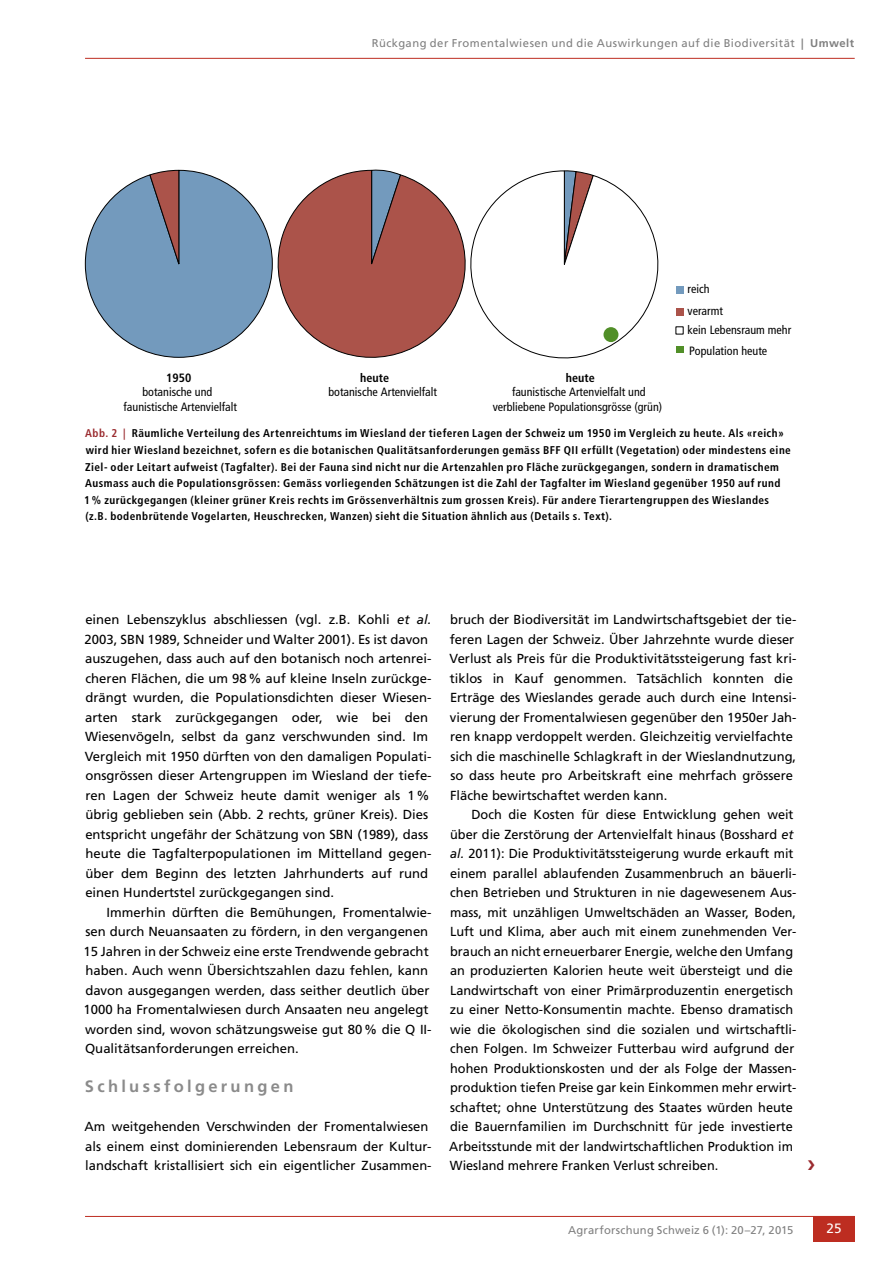
<style>
.page{position:relative;width:893px;height:1263px;background:#fff}
.page>*{position:absolute;margin:0;border:0;box-sizing:border-box;transform-origin:0 0}
.t1{font:700 16.5px "Frutiger LT Std";letter-spacing:.205em;color:#8b8b8b}
.t2{font:13.5px "Frutiger LT Std";color:#fff}
.t3{font:13.2px/19.5px "Frutiger LT Std";color:#000}
.t4{font:condensed 12px/14.4px "Frutiger LT Std";color:#000}
.t5{font:700 condensed 12px "Frutiger LT Std";color:#000}
.t6{font:700 condensed 11.25px/16.5px "Frutiger LT Std";letter-spacing:.04em;color:#000}
.t7{font:11.25px "Frutiger LT Std";letter-spacing:.035em;color:#808080}
.t8{font:11.25px "Frutiger LT Std";letter-spacing:.015em;color:#808080}
.s1{font-weight:700}
.s2{color:#9a2b2f}
.s3{font-style:italic}
</style>
<div class="page">
<hr style="left:85px;top:1216px;width:770px;height:1px;background:#bd2d21">
<div style="left:813px;top:1216px;width:42px;height:26px;background:#bd2d21"></div>
<hr style="left:85px;top:58px;width:770px;height:1px;background:#bd2d21">
<svg style="left:85px;top:169px;width:592px;height:190px"></svg>
<div style="left:603px;top:327px;width:15px;height:15px;background:#518f28;border-radius:7px"></div>
<div style="left:676px;top:346px;width:7px;height:7px;background:#518f28"></div>
<div style="left:676px;top:308px;width:7px;height:8px;background:#ab534a"></div>
<div style="left:676px;top:286px;width:7px;height:8px;background:#739abd"></div>
<p class="t7" style="left:372px;top:36px;width:484px">Rückgang der Fromentalwiesen und die Auswirkungen auf die Biodiversität <span class="s1">| Umwelt</span></p>
<p class="t4" style="left:688px;top:278px;width:37px;line-height:22.2px">reich verarmt</p>
<p class="t4" style="left:688px;top:319px;width:105px;line-height:20.9px">kein Lebensraum mehr<br>Population heute</p>
<p class="t5" style="left:566px;top:371px;width:30px">heute</p>
<p class="t4" style="left:493px;top:385px;width:171px;text-align:center">faunistische Artenvielfalt und verbliebene Populationsgrösse (grün)</p>
<p class="t6" style="left:84px;top:425px;width:708px"><span class="s2">Abb. 2 |</span> Räumliche Verteilung des Artenreichtums im Wiesland der tieferen Lagen der Schweiz um 1950 im Vergleich zu heute. Als «reich» wird hier Wiesland bezeichnet, sofern es die botanischen Qualitätsanforderungen gemäss BFF QII erfüllt (Vegetation) oder mindestens eine Ziel- oder Leitart aufweist (Tagfalter). Bei der Fauna sind nicht nur die Artenzahlen pro Fläche zurückgegangen, sondern in dramatischem Ausmass auch die Populationsgrössen: Gemäss vorliegenden Schätzungen ist die Zahl der Tagfalter im Wiesland gegenüber 1950 auf rund<br>1 % zurückgegangen (kleiner grüner Kreis rechts im Grössenverhältnis zum grossen Kreis). Für andere Tierartengruppen des Wieslandes (z.B. bodenbrütende Vogelarten, Heuschrecken, Wanzen) sieht die Situation ähnlich aus (Details s. Text).</p>
<p class="t5" style="left:360px;top:371px;width:30px">heute</p>
<p class="t4" style="left:328px;top:385px;width:110px">botanische Artenvielfalt</p>
<p class="t5" style="left:166px;top:371px;width:27px">1950</p>
<p class="t4" style="left:124px;top:385px;width:115px;text-align:center">botanische und faunistische Artenvielfalt</p>
<p class="t3" style="left:85px;top:610px;width:349px">einen Lebenszyklus abschliessen (vgl. z.B. Kohli <span class="s3">et al.<br></span>2003, SBN 1989, Schneider und Walter 2001). Es ist davon auszugehen, dass auch auf den botanisch noch artenrei&shy;cheren Flächen, die um 98% auf kleine Inseln zurückge&shy;drängt wurden, die Populationsdichten dieser Wiesen&shy;arten stark zurückgegangen oder, wie bei den Wiesenvögeln, selbst da ganz verschwunden sind. Im Vergleich mit 1950 dürften von den damaligen Populati&shy;onsgrössen dieser Artengruppen im Wiesland der tiefe&shy;ren Lagen der Schweiz heute damit weniger als 1% übrig geblieben sein (Abb. 2 rechts, grüner Kreis). Dies entspricht ungefähr der Schätzung von SBN (1989), dass heute die Tagfalterpopulationen im Mittelland gegen&shy;über dem Beginn des letzten Jahrhunderts auf rund einen Hundertstel zurückgegangen sind.</p>
<p class="t3" style="left:84px;top:902px;width:350px;text-indent:23px">Immerhin dürften die Bemühungen, Fromentalwie&shy;sen durch Neuansaaten zu fördern, in den vergangenen 15 Jahren in der Schweiz eine erste Trendwende gebracht haben. Auch wenn Übersichtszahlen dazu fehlen, kann davon ausgegangen werden, dass seither deutlich über 1000 ha Fromentalwiesen durch Ansaaten neu angelegt worden sind, wovon schätzungsweise gut 80% die Q II-Qualitätsanforderungen erreichen.</p>
<p class="t1" style="left:85px;top:1077px;width:210px">Schlussfolgerungen</p>
<p class="t3" style="left:84px;top:1117px;width:349px">Am weitgehenden Verschwinden der Fromentalwiesen als einem einst dominierenden Lebensraum der Kultur&shy;landschaft kristallisiert sich ein eigentlicher Zusammen-</p>
<p class="t3" style="left:450px;top:610px;width:348px">bruch der Biodiversität im Landwirtschaftsgebiet der tie&shy;feren Lagen der Schweiz. Über Jahrzehnte wurde dieser Verlust als Preis für die Produktivitätssteigerung fast kri&shy;tiklos in Kauf genommen. Tatsächlich konnten die Erträge des Wieslandes gerade auch durch eine Intensi&shy;vierung der Fromentalwiesen gegenüber den 1950er Jah&shy;ren knapp verdoppelt werden. Gleichzeitig vervielfachte sich die maschinelle Schlagkraft in der Wieslandnutzung, so dass heute pro Arbeitskraft eine mehrfach grössere Fläche bewirtschaftet werden kann.</p>
<p class="t3" style="left:449px;top:805px;width:349px;text-indent:22px">Doch die Kosten für diese Entwicklung gehen weit über die Zerstörung der Artenvielfalt hinaus (Bosshard <span class="s3">et al.</span> 2011): Die Produktivitätssteigerung wurde erkauft mit einem parallel ablaufenden Zusammenbruch an bäuerli&shy;chen Betrieben und Strukturen in nie dagewesenem Aus&shy;mass, mit unzähligen Umweltschäden an Wasser, Boden, Luft und Klima, aber auch mit einem zunehmenden Ver&shy;brauch an nicht erneuerbarer Energie, welche den Umfang an produzierten Kalorien heute weit übersteigt und die Landwirtschaft von einer Primärproduzentin energetisch zu einer Netto-Konsumentin machte. Ebenso dramatisch wie die ökologischen sind die sozialen und wirtschaftli&shy;chen Folgen. Im Schweizer Futterbau wird aufgrund der hohen Produktionskosten und der als Folge der Massen&shy;produktion tiefen Preise gar kein Einkommen mehr erwirt&shy;schaftet; ohne Unterstützung des Staates würden heute die Bauernfamilien im Durchschnitt für jede investierte Arbeitsstunde mit der landwirtschaftlichen Produktion im Wiesland mehrere Franken Verlust schreiben.</p>
<p class="t8" style="left:568px;top:1223px;width:227px">Agrarforschung Schweiz 6 (1): 20–27, 2015</p>
<p class="t2" style="left:826px;top:1221px;width:17px">25</p>
</div>
